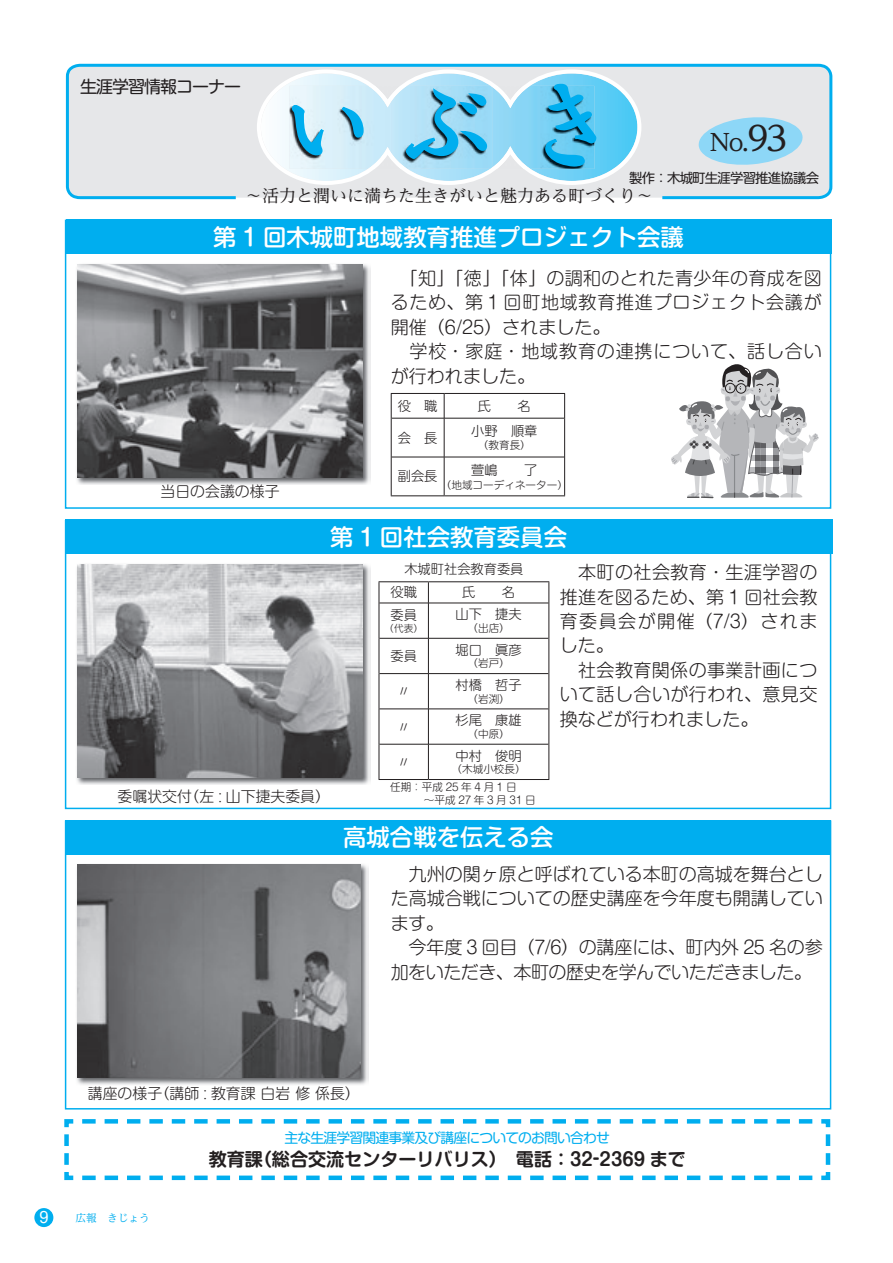
<style>
.page{position:relative;width:893px;height:1263px;background:#fff}
.page>*{position:absolute;margin:0;border:0;box-sizing:border-box;transform-origin:0 0}
.t1{font:100.2px "DF Kai Sho Md MP RKSJ H";color:#00aeef}
.t2{font:500 34.05px "UD Reimin Pro";color:#231f20}
.t3{font:500 23.7px "UD Reimin Pro";color:#231f20}
.t4{font:500 23.4px "Shin M Go";color:#fff}
.t5{font:300 18px/24.5px "Shin M Go";letter-spacing:.015em;color:#231f20;text-align:justify}
.t6{font:300 18px/24.5px "Shin M Go";letter-spacing:-.03em;color:#231f20}
.t7{font:700 18px "Shin M Go De";color:#231f20}
.t8{font:300 18px/24.5px "Shin M Go";letter-spacing:.045em;color:#231f20}
.t9{font:16.95px "UD Reimin Pro";color:#231f20}
.t10{font:16.95px "Shin M Go";letter-spacing:-.06em;color:#231f20}
.t11{font:300 14.85px "Shin M Go";color:#231f20}
.t12{font:14.85px "Shin M Go";color:#fff}
.t13{font:13.8px "Shin M Go";letter-spacing:-.06em;color:#00aeef}
.t14{font:13.35px "Shin M Go";letter-spacing:-.06em;color:#231f20}
.t15{font:300 13.2px/23px "Shin M Go";color:#231f20}
.t16{font:300 10.65px/18.1px "Shin M Go";color:#231f20}
.t17{font:10.65px "UD Reimin Pro";color:#00aeef}
.t18{font:300 9.75px "Shin M Go";color:#231f20}
.s1{font-size:23.7px}
</style>
<div class="page">
<div style="left:34px;top:1208px;width:19px;height:19px;background:#00aeef;border-radius:50%"></div>
<div style="left:66px;top:220px;width:765px;height:34px;background:#00aeef"></div>
<div style="left:66px;top:820px;width:765px;height:34px;background:#00aeef"></div>
<div style="left:65px;top:520px;width:767px;height:34px;background:#00aeef"></div>
<svg style="left:65px;top:63px;width:768px;height:137px;background:#d5e3ea"></svg>
<svg style="left:698px;top:115px;width:106px;height:52px;background:#a8dbf2"></svg>
<svg style="left:64px;top:1119px;width:767px;height:62px"></svg>
<div style="left:65px;top:220px;width:766px;height:289px;border:2px solid #00aeef"></div>
<div style="left:65px;top:520px;width:766px;height:289px;border:2px solid #00aeef"></div>
<div style="left:65px;top:820px;width:766px;height:289px;border:2px solid #00aeef"></div>
<img style="left:76px;top:264px;width:294px;height:221px">
<img style="left:78px;top:265px;width:285px;height:212px">
<img style="left:76px;top:864px;width:293px;height:221px">
<img style="left:78px;top:865px;width:283px;height:212px">
<img style="left:76px;top:564px;width:294px;height:221px">
<img style="left:78px;top:564px;width:285px;height:213px">
<svg style="left:671px;top:364px;width:148px;height:134px"></svg>
<svg style="left:257px;top:69px;width:384px;height:116px;background:#a7d6ea"></svg>
<hr style="left:391px;top:393px;width:53px;height:1px;background:#231f20">
<svg style="left:391px;top:394px;width:1px;height:24px"></svg>
<hr style="left:444px;top:393px;width:121px;height:1px;background:#231f20">
<svg style="left:564px;top:394px;width:1px;height:24px"></svg>
<hr style="left:391px;top:418px;width:1px;height:39px;background:#231f20">
<hr style="left:564px;top:418px;width:1px;height:39px;background:#231f20">
<hr style="left:391px;top:457px;width:1px;height:38px;background:#231f20">
<hr style="left:564px;top:457px;width:1px;height:38px;background:#231f20">
<hr style="left:391px;top:495px;width:53px;height:1px;background:#231f20">
<hr style="left:444px;top:495px;width:121px;height:1px;background:#231f20">
<svg style="left:444px;top:394px;width:1px;height:24px"></svg>
<hr style="left:392px;top:418px;width:52px;height:1px;background:#231f20">
<hr style="left:444px;top:418px;width:120px;height:1px;background:#231f20">
<hr style="left:444px;top:418px;width:1px;height:39px;background:#231f20">
<hr style="left:392px;top:457px;width:52px;height:1px;background:#231f20">
<hr style="left:444px;top:457px;width:120px;height:1px;background:#231f20">
<hr style="left:444px;top:457px;width:1px;height:38px;background:#231f20">
<hr style="left:379px;top:581px;width:49px;height:1px;background:#231f20">
<svg style="left:379px;top:582px;width:1px;height:21px"></svg>
<hr style="left:428px;top:581px;width:121px;height:1px;background:#231f20">
<svg style="left:548px;top:582px;width:1px;height:21px"></svg>
<hr style="left:379px;top:603px;width:1px;height:35px;background:#231f20">
<hr style="left:548px;top:603px;width:1px;height:35px;background:#231f20">
<hr style="left:379px;top:638px;width:1px;height:36px;background:#231f20">
<hr style="left:548px;top:638px;width:1px;height:36px;background:#231f20">
<hr style="left:379px;top:674px;width:1px;height:35px;background:#231f20">
<hr style="left:548px;top:674px;width:1px;height:35px;background:#231f20">
<hr style="left:379px;top:709px;width:1px;height:35px;background:#231f20">
<hr style="left:548px;top:709px;width:1px;height:35px;background:#231f20">
<hr style="left:379px;top:744px;width:1px;height:35px;background:#231f20">
<hr style="left:548px;top:744px;width:1px;height:35px;background:#231f20">
<hr style="left:379px;top:779px;width:49px;height:1px;background:#231f20">
<hr style="left:428px;top:779px;width:121px;height:1px;background:#231f20">
<svg style="left:428px;top:582px;width:1px;height:21px"></svg>
<hr style="left:379px;top:603px;width:49px;height:1px;background:#231f20">
<hr style="left:428px;top:603px;width:120px;height:1px;background:#231f20">
<hr style="left:428px;top:603px;width:1px;height:35px;background:#231f20">
<hr style="left:379px;top:638px;width:49px;height:1px;background:#231f20">
<hr style="left:428px;top:638px;width:120px;height:1px;background:#231f20">
<hr style="left:428px;top:638px;width:1px;height:35px;background:#231f20">
<hr style="left:379px;top:673px;width:49px;height:1px;background:#231f20">
<hr style="left:428px;top:673px;width:120px;height:1px;background:#231f20">
<hr style="left:428px;top:674px;width:1px;height:35px;background:#231f20">
<hr style="left:379px;top:709px;width:49px;height:1px;background:#231f20">
<hr style="left:428px;top:709px;width:120px;height:1px;background:#231f20">
<hr style="left:428px;top:709px;width:1px;height:35px;background:#231f20">
<hr style="left:379px;top:744px;width:49px;height:1px;background:#231f20">
<hr style="left:428px;top:744px;width:120px;height:1px;background:#231f20">
<hr style="left:428px;top:744px;width:1px;height:35px;background:#231f20">
<p class="t10" style="left:80px;top:75px;width:162px">生涯学習情報コーナー</p>
<h1 class="t1" style="left:277px;top:76px;width:346px">いぶき</h1>
<p class="t9" style="left:245px;top:182px;width:410px">～活力と潤いに満ちた生きがいと魅力ある町づくり~</p>
<h2 class="t2" style="left:742px;top:111px;width:46px"><span class="s1">.</span>93</h2>
<h3 class="t3" style="left:710px;top:123px;width:35px">No</h3>
<p class="t14" style="left:629px;top:169px;width:191px">製作：木城町生涯学習推進協議会</p>
<p class="t4" style="left:213px;top:220px;width:472px">第 1 回木城町地域教育推進プロジェクト会議</p>
<p class="t5" style="left:391px;top:265px;width:433px;text-indent:9px">「知」「徳」「体」の調和のとれた青少年の育成を図るため、第 1 回町地域教育推進プロジェクト会議が開催（6/25）されました。</p>
<p class="t8" style="left:391px;top:338px;width:433px;text-indent:19px">学校・家庭・地域教育の連携について、話し合いが行われました。</p>
<p class="t11" style="left:161px;top:481px;width:121px">当日の会議の様子</p>
<p class="t11" style="left:185px;top:787px;width:147px">（左 : 山下捷夫委員(</p>
<p class="t11" style="left:118px;top:787px;width:76px">委嘱状交付</p>
<p class="t15" style="left:398px;top:393px;width:15px">役</p>
<p class="t15" style="left:424px;top:393px;width:15px">職</p>
<p class="t15" style="left:478px;top:393px;width:15px">氏</p>
<p class="t15" style="left:518px;top:393px;width:15px">名</p>
<p class="t15" style="left:398px;top:425px;width:15px">会</p>
<p class="t15" style="left:424px;top:425px;width:15px">長</p>
<p class="t15" style="left:471px;top:419px;width:28px">小野</p>
<p class="t15" style="left:511px;top:419px;width:28px">順章</p>
<p class="t16" style="left:478px;top:435px;width:54px">（教育長(</p>
<p class="t15" style="left:398px;top:464px;width:41px">副会長</p>
<p class="t15" style="left:471px;top:457px;width:28px">萱嶋</p>
<p class="t15" style="left:524px;top:457px;width:15px">了</p>
<p class="t16" style="left:441px;top:475px;width:129px">（地域コーディネーター(</p>
<p class="t4" style="left:330px;top:520px;width:238px">第 1 回社会教育委員会</p>
<p class="t15" style="left:502px;top:557px;width:23px;text-indent:-98px">木城町社会教育委員名</p>
<p class="t15" style="left:390px;top:580px;width:28px;line-height:22.5px">役職委員</p>
<p class="t18" style="left:384px;top:621px;width:40px">（代表(</p>
<p class="t15" style="left:462px;top:580px;width:15px">氏</p>
<p class="t15" style="left:456px;top:602px;width:28px">山下</p>
<p class="t16" style="left:467px;top:618px;width:44px">（出店(</p>
<p class="t15" style="left:495px;top:637px;width:28px">眞彦</p>
<p class="t15" style="left:495px;top:602px;width:28px">捷夫</p>
<p class="t15" style="left:456px;top:637px;width:28px">堀口</p>
<p class="t15" style="left:390px;top:643px;width:28px">委員</p>
<p class="t16" style="left:467px;top:654px;width:44px">（岩戸(</p>
<p class="t15" style="left:495px;top:673px;width:28px">哲子</p>
<p class="t15" style="left:456px;top:673px;width:28px">村橋</p>
<p class="t15" style="left:397px;top:679px;width:15px">〃</p>
<p class="t16" style="left:467px;top:689px;width:44px">（岩渕(</p>
<p class="t15" style="left:495px;top:708px;width:28px">康雄</p>
<p class="t15" style="left:456px;top:708px;width:28px">杉尾</p>
<p class="t15" style="left:397px;top:714px;width:15px">〃</p>
<p class="t16" style="left:467px;top:724px;width:44px">（中原(</p>
<p class="t15" style="left:495px;top:743px;width:28px">俊明</p>
<p class="t15" style="left:456px;top:743px;width:28px">中村</p>
<p class="t15" style="left:397px;top:749px;width:15px">〃</p>
<p class="t16" style="left:390px;top:759px;width:137px;text-indent:61px">（木城小校長(任期：平成25年4月1日</p>
<p class="t16" style="left:424px;top:790px;width:113px">～平成 27 年 3 月 31 日</p>
<p class="t5" style="left:560px;top:559px;width:259px;text-indent:18px">本町の社会教育・生涯学習の推進を図るため、第 1 回社会教育委員会が開催（7/3）されました。</p>
<p class="t5" style="left:560px;top:656px;width:259px;text-indent:18px">社会教育関係の事業計画について話し合いが行われ、意見交換などが行われました。</p>
<p class="t4" style="left:343px;top:820px;width:212px">高城合戦を伝える会</p>
<p class="t5" style="left:391px;top:860px;width:434px;text-indent:18px">九州の関ヶ原と呼ばれている本町の高城を舞台とした高城合戦についての歴史講座を今年度も開講しています。</p>
<p class="t6" style="left:391px;top:934px;width:434px;text-indent:18px">今年度 3 回目（7/6）の講座には、町内外 25 名の参加をいただき、本町の歴史を学んでいただきました。</p>
<p class="t12" style="left:39px;top:1207px;width:11px">9</p>
<p class="t11" style="left:155px;top:1083px;width:207px">（講師 : 教育課白岩修係長(</p>
<p class="t11" style="left:88px;top:1083px;width:76px">講座の様子</p>
<p class="t17" style="left:75px;top:1209px;width:76px">広報　きじょう</p>
<p class="t13" style="left:284px;top:1128px;width:327px">主な生涯学習関連事業及び講座についてのお問い合わせ</p>
<p class="t7" style="left:254px;top:1146px;width:433px">（総合交流センターリバリス）　電話：32-2369 まで</p>
<p class="t7" style="left:209px;top:1146px;width:56px">教育課</p>
</div>
